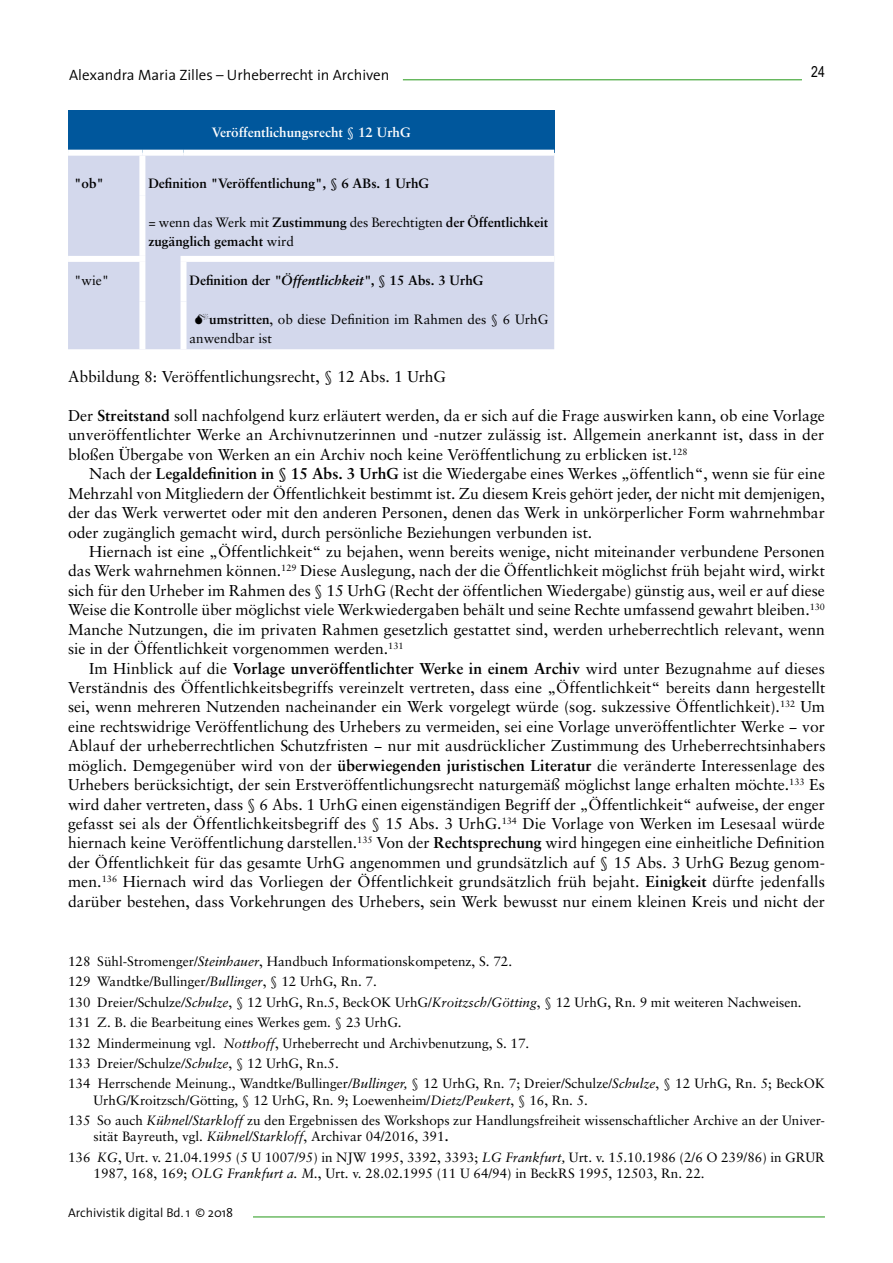
<style>
.page{position:relative;width:893px;height:1263px;background:#fff}
.page>*{position:absolute;margin:0;border:0;box-sizing:border-box;transform-origin:0 0}
.Fließtext{font:15.75px/19.4px "Sabon LT";color:#000;text-align:justify}
.Fließtext_ohne_Einzug{font:15.75px/19.5px "Sabon LT";color:#000;text-align:justify}
.t1{font:300 15px "The Sans";color:#000}
.t2{font:15px "Arial Narrow";color:#000}
.Fußnote{font:13.5px/16.2px "Sabon LT";color:#000}
.Fließtext_ohne_Einzug-2{font:700 13.5px/19.5px "Sabon LT";color:#000}
.Fließtext_ohne_Einzug-3{font:13.5px/19.5px "Sabon LT";letter-spacing:.005em;color:#000}
.Tabelle_Überschrift{font:700 13.5px "Sabon LT";color:#fff}
.t3{font:300 12.75px "The Sans";color:#000}
.s1{font-weight:400}
.s2{font-style:italic}
.s3{font-weight:700}
</style>
<div class="page">
<hr style="left:253px;top:1216px;width:572px;height:1px;background:#3ca432">
<hr style="left:403px;top:79px;width:399px;height:1px;background:#3ca432">
<div style="left:68px;top:110px;width:486px;height:43px;background:#00579c"></div>
<div style="left:68px;top:156px;width:486px;height:193px;background:#d3d8ec"></div>
<div style="left:68px;top:150px;width:74px;height:6px;background:#fff"></div>
<div style="left:142px;top:150px;width:42px;height:6px;background:#fff"></div>
<div style="left:139px;top:156px;width:6px;height:39px;background:#fff"></div>
<div style="left:184px;top:150px;width:370px;height:6px;background:#fff"></div>
<div style="left:139px;top:195px;width:6px;height:61px;background:#fff"></div>
<div style="left:68px;top:256px;width:77px;height:6px;background:#fff"></div>
<div style="left:139px;top:262px;width:6px;height:39px;background:#fff"></div>
<div style="left:139px;top:301px;width:6px;height:48px;background:#fff"></div>
<div style="left:181px;top:301px;width:6px;height:48px;background:#fff"></div>
<div style="left:181px;top:256px;width:373px;height:6px;background:#fff"></div>
<div style="left:181px;top:262px;width:6px;height:39px;background:#fff"></div>
<svg style="left:195px;top:314px;width:14px;height:10px"></svg>
<p class="t1" style="left:69px;top:65px;width:322px">Alexandra Maria Zilles – Urheberrecht in Archiven</p>
<p class="Tabelle_Überschrift" style="left:212px;top:124px;width:200px">Veröffentlichungsrecht § 12 UrhG</p>
<p class="t2" style="left:811px;top:61px;width:15px">24</p>
<p class="Fließtext_ohne_Einzug-2" style="left:74px;top:173px;width:32px">"ob"</p>
<p class="Fließtext_ohne_Einzug-2" style="left:148px;top:173px;width:282px">Definition "Veröffentlichung", § 6 ABs. 1 UrhG</p>
<p class="Fließtext_ohne_Einzug-2" style="left:148px;top:212px;width:401px"><span class="s1">= wenn das Werk mit</span> Zustimmung <span class="s1">des Berechtigten</span> der Öffentlichkeit zugänglich gemacht <span class="s1">wird</span></p>
<p class="Fließtext_ohne_Einzug-3" style="left:74px;top:270px;width:37px">"wie"</p>
<p class="Fließtext_ohne_Einzug-2" style="left:190px;top:270px;width:295px">Definition der <span class="s2">"Öffentlichkeit"</span>, § 15 Abs. 3 UrhG</p>
<p class="Fließtext_ohne_Einzug-3" style="left:190px;top:309px;width:360px;text-indent:20px"><span class="s3">umstritten</span>, ob diese Definition im Rahmen des § 6 UrhG anwendbar ist</p>
<p class="Fließtext_ohne_Einzug" style="left:68px;top:367px;width:379px">Abbildung 8: Veröffentlichungsrecht, § 12 Abs. 1 UrhG</p>
<p class="Fließtext_ohne_Einzug" style="left:68px;top:406px;width:758px">Der <span class="s3">Streitstand</span> soll nachfolgend kurz erläutert werden, da er sich auf die Frage auswirken kann, ob eine Vorlage unveröffentlichter Werke an Archivnutzerinnen und -nutzer zulässig ist. Allgemein anerkannt ist, dass in der bloßen Übergabe von Werken an ein Archiv noch keine Veröffentlichung zu erblicken ist.<sup>128</sup></p>
<p class="Fließtext" style="left:68px;top:464px;width:758px;text-indent:21px">Nach der <span class="s3">Legaldefinition in § 15 Abs. 3 UrhG</span> ist die Wiedergabe eines Werkes „öffentlich“, wenn sie für eine Mehrzahl von Mitgliedern der Öffentlichkeit bestimmt ist. Zu diesem Kreis gehört jeder, der nicht mit demjenigen, der das Werk verwertet oder mit den anderen Personen, denen das Werk in unkörperlicher Form wahrnehmbar oder zugänglich gemacht wird, durch persönliche Beziehungen verbunden ist.</p>
<p class="Fließtext" style="left:68px;top:542px;width:758px;text-indent:21px">Hiernach ist eine „Öffentlichkeit“ zu bejahen, wenn bereits wenige, nicht miteinander verbundene Personen das Werk wahrnehmen können.<sup>129</sup> Diese Auslegung, nach der die Öffentlichkeit möglichst früh bejaht wird, wirkt sich für den Urheber im Rahmen des § 15 UrhG (Recht der öffentlichen Wiedergabe) günstig aus, weil er auf diese Weise die Kontrolle über möglichst viele Werkwiedergaben behält und seine Rechte umfassend gewahrt bleiben.<sup>130<br></sup>Manche Nutzungen, die im privaten Rahmen gesetzlich gestattet sind, werden urheberrechtlich relevant, wenn sie in der Öffentlichkeit vorgenommen werden.<sup>131</sup></p>
<p class="Fließtext" style="left:68px;top:658px;width:759px;text-indent:21px">Im Hinblick auf die <span class="s3">Vorlage unveröffentlichter Werke in einem Archiv</span> wird unter Bezugnahme auf dieses Verständnis des Öffentlichkeitsbegriffs vereinzelt vertreten, dass eine „Öffentlichkeit“ bereits dann hergestellt sei, wenn mehreren Nutzenden nacheinander ein Werk vorgelegt würde (sog. sukzessive Öffentlichkeit).<sup>132</sup> Um eine rechtswidrige Veröffentlichung des Urhebers zu vermeiden, sei eine Vorlage unveröffentlichter Werke − vor Ablauf der urheberrechtlichen Schutzfristen − nur mit ausdrücklicher Zustimmung des Urheberrechtsinhabers möglich. Demgegenüber wird von der <span class="s3">überwiegenden juristischen Literatur</span> die veränderte Interessenlage des Urhebers berücksichtigt, der sein Erstveröffentlichungsrecht naturgemäß möglichst lange erhalten möchte.<sup>133</sup> Es wird daher vertreten, dass § 6 Abs. 1 UrhG einen eigenständigen Begriff der „Öffentlichkeit“ aufweise, der enger gefasst sei als der Öffentlichkeitsbegriff des § 15 Abs. 3 UrhG.<sup>134</sup> Die Vorlage von Werken im Lesesaal würde hiernach keine Veröffentlichung darstellen.<sup>135</sup> Von der <span class="s3">Rechtsprechung</span> wird hingegen eine einheitliche Definition der Öffentlichkeit für das gesamte UrhG angenommen und grundsätzlich auf § 15 Abs. 3 UrhG Bezug genom&shy;men.<sup>136</sup> Hiernach wird das Vorliegen der Öffentlichkeit grundsätzlich früh bejaht. <span class="s3">Einigkeit</span> dürfte jedenfalls darüber bestehen, dass Vorkehrungen des Urhebers, sein Werk bewusst nur einem kleinen Kreis und nicht der</p>
<p class="Fußnote" style="left:68px;top:953px;width:446px">128 Sühl-Stromenger/<span class="s2">Steinhauer</span>, Handbuch Informationskompetenz, S. 72.</p>
<p class="Fußnote" style="left:68px;top:973px;width:310px">129 Wandtke/Bullinger<span class="s2">/Bullinger</span>, § 12 UrhG, Rn. 7.</p>
<p class="Fußnote" style="left:68px;top:994px;width:735px">130 Dreier/Schulze<span class="s2">/Schulze</span>, § 12 UrhG, Rn.5, BeckOK UrhG/<span class="s2">Kroitzsch/Götting</span>, § 12 UrhG, Rn. 9 mit weiteren Nachweisen.</p>
<p class="Fußnote" style="left:68px;top:1014px;width:335px">131 Z. B. die Bearbeitung eines Werkes gem. § 23 UrhG.</p>
<p class="Fußnote" style="left:68px;top:1034px;width:463px">132 Mindermeinung vgl. <span class="s2">Notthoff</span>, Urheberrecht und Archivbenutzung, S. 17.</p>
<p class="Fußnote" style="left:68px;top:1055px;width:272px">133 Dreier/Schulze<span class="s2">/Schulze</span>, § 12 UrhG, Rn.5.</p>
<p class="Fußnote" style="left:94px;top:1075px;width:733px;text-indent:-26px">134 Herrschende Meinung., Wandtke/Bullinger<span class="s2">/Bullinger,</span> § 12 UrhG, Rn. 7; Dreier/Schulze/<span class="s2">Schulze</span>, § 12 UrhG, Rn. 5; BeckOK<br>UrhG/Kroitzsch/Götting, § 12 UrhG, Rn. 9; Loewenheim/<span class="s2">Dietz/Peukert</span>, § 16, Rn. 5.</p>
<p class="Fußnote" style="left:94px;top:1112px;width:733px;text-indent:-26px">135 So auch <span class="s2">Kühnel/Starkloff</span> zu den Ergebnissen des Workshops zur Handlungsfreiheit wissenschaftlicher Archive an der Univer&shy;sität Bayreuth, vgl. <span class="s2">Kühnel/Starkloff</span>, Archivar 04/2016, 391<span class="s3">.</span></p>
<p class="Fußnote" style="left:94px;top:1149px;width:733px;text-indent:-26px">136 <span class="s2">KG</span>, Urt. v. 21.04.1995 (5 U 1007/95) in NJW 1995, 3392, 3393; <span class="s2">LG Frankfurt,</span> Urt. v. 15.10.1986 (2/6 O 239/86) in GRUR<br>1987, 168, 169; <span class="s2">OLG Frankfurt a. M.</span>, Urt. v. 28.02.1995 (11 U 64/94) in BeckRS 1995, 12503, Rn. 22.</p>
<p class="t3" style="left:68px;top:1204px;width:167px">Archivistik digital Bd. 1 © 2018</p>
</div>
